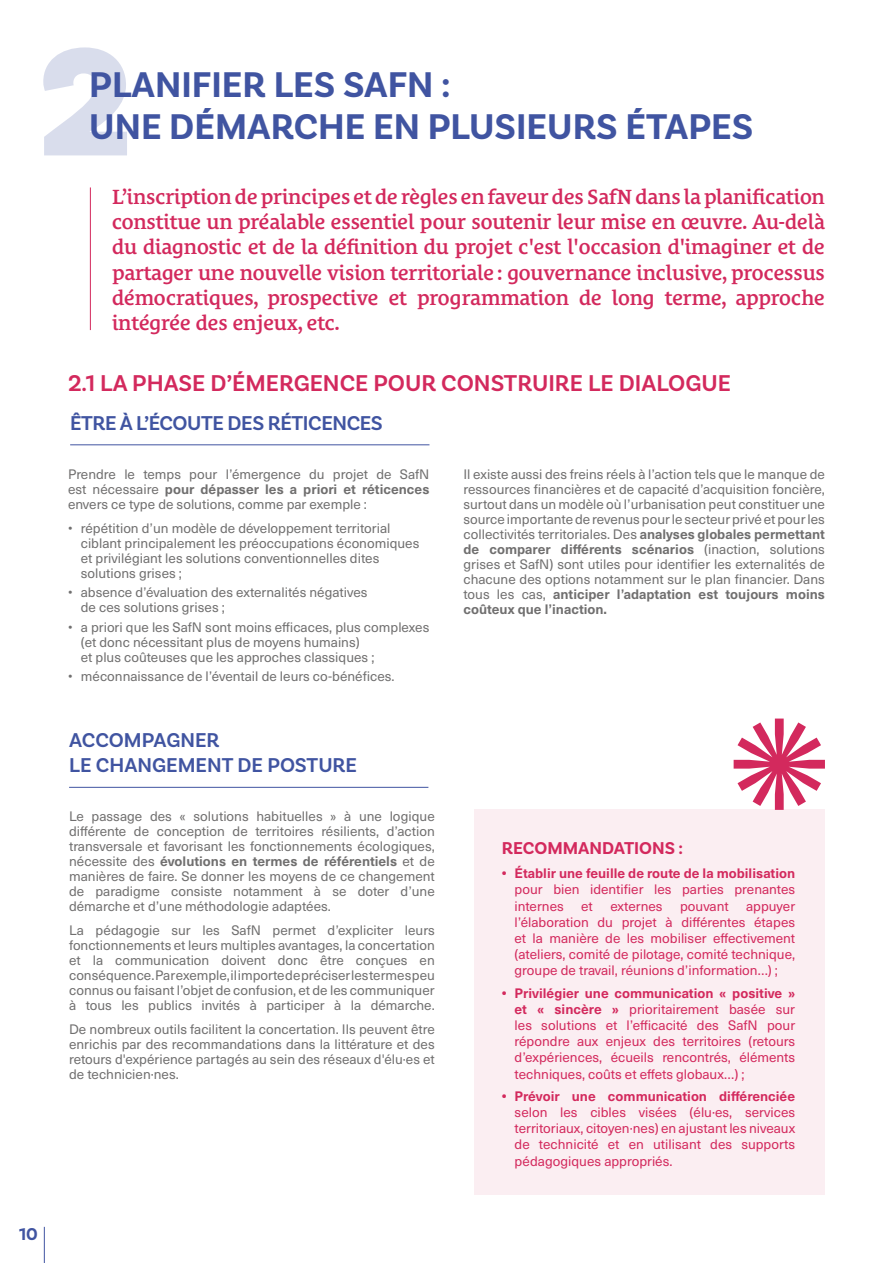
<style>
.page{position:relative;width:893px;height:1263px;background:#fff}
.page>*{position:absolute;margin:0;border:0;box-sizing:border-box;transform-origin:0 0}
.t1{font:900 161.7px "Basic Sans";color:#4054a1}
.t2{font:700 37.5px/42px "Basic Sans";color:#4054a1}
.t3{font:600 24px "Basic Sans";color:#d3295d}
.t4{font:600 21px/25.2px "Le Monde Courrier Std";letter-spacing:-.01em;color:#d3295d;text-align:justify}
.t5{font:600 21px/25.2px "Basic Sans";letter-spacing:-.01em;color:#4054a1}
.t6{font:700 18px "Basic Sans";color:#d3295d}
.t7{font:700 18px "Basic Sans";color:#4054a1}
.t8{font:13.5px/15px "Neue Haas Unica W1 G";color:#706f6f;text-align:justify}
.t9{font:13.5px/16.2px "Neue Haas Unica W1 G";color:#d3295d;text-align:justify}
.t10{font:700 13.5px "Neue Haas Unica W1 G";color:#d3295d}
.s1{font-weight:700}
</style>
<div class="page">
<hr style="left:44px;top:1227px;width:1px;height:36px;background:#4054a1">
<div style="left:474px;top:810px;width:351px;height:385px;background:#fbeef2"></div>
<hr style="left:70px;top:444px;width:359px;height:1px;background:#4054a1">
<hr style="left:69px;top:787px;width:359px;height:1px;background:#4054a1">
<svg style="left:734px;top:718px;width:91px;height:92px"></svg>
<hr style="left:90px;top:187px;width:1px;height:143px;background:#d3295d">
<h1 class="t1" style="left:38px;top:3px;width:96px">2</h1>
<h2 class="t2" style="left:89px;top:64px;width:666px">PLANIFIER LES SAFN :<br>UNE DÉMARCHE EN PLUSIEURS ÉTAPES</h2>
<p class="t4" style="left:112px;top:184px;width:714px">L’inscription de principes et de règles en faveur des SafN dans la planification constitue un préalable essentiel pour soutenir leur mise en œuvre. Au-delà du diagnostic et de la définition du projet c'est l'occasion d'imaginer et de partager une nouvelle vision territoriale : gouvernance inclusive, processus démocratiques, prospective et programmation de long terme, approche intégrée des enjeux, etc.</p>
<h3 class="t3" style="left:68px;top:369px;width:664px">2.1 LA PHASE D’ÉMERGENCE POUR CONSTRUIRE LE DIALOGUE</h3>
<h3 class="t5" style="left:70px;top:410px;width:314px">ÊTRE À L’ÉCOUTE DES RÉTICENCES</h3>
<h3 class="t7" style="left:19px;top:1223px;width:20px">10</h3>
<p class="t8" style="left:68px;top:466px;width:363px">Prendre le temps pour l’émergence du projet de SafN est nécessaire <span class="s1">pour dépasser les a priori et réticences </span>envers ce type de solutions, comme par exemple :</p>
<p class="t8" style="left:81px;top:520px;width:340px;text-align:left;text-indent:-13px">• répétition d’un modèle de développement territorial ciblant principalement les préoccupations économiques et privilégiant les solutions conventionnelles dites solutions grises ;</p>
<p class="t8" style="left:81px;top:584px;width:288px;text-indent:-13px">• absence d’évaluation des externalités négatives de ces solutions grises ;</p>
<p class="t8" style="left:81px;top:618px;width:350px;text-align:left;text-indent:-13px">• a priori que les SafN sont moins efficaces, plus complexes (et donc nécessitant plus de moyens humains)<br>et plus coûteuses que les approches classiques ;</p>
<p class="t8" style="left:68px;top:668px;width:328px">• méconnaissance de l’éventail de leurs co-bénéfices.</p>
<h3 class="t5" style="left:69px;top:728px;width:290px">ACCOMPAGNER<br>LE CHANGEMENT DE POSTURE</h3>
<p class="t8" style="left:69px;top:808px;width:367px">Le passage des « solutions habituelles » à une logique différente de conception de territoires résilients, d’action transversale et favorisant les fonctionnements écologiques, nécessite des <span class="s1">évolutions en termes de référentiels</span> et de manières de faire. Se donner les moyens de ce changement de paradigme consiste notamment à se doter d’une démarche et d’une méthodologie adaptées.</p>
<p class="t8" style="left:69px;top:922px;width:367px">La pédagogie sur les SafN permet d’expliciter leurs fonctionnements et leurs multiples avantages, la concertation et la communication doivent donc être conçues en conséquence. Par exemple, il importe de préciser les termes peu connus ou faisant l’objet de confusion, et de les communiquer à tous les publics invités à participer à la démarche.</p>
<p class="t8" style="left:69px;top:1021px;width:367px">De nombreux outils facilitent la concertation. Ils peuvent être enrichis par des recommandations dans la littérature et des retours d'expérience partagés au sein des réseaux d'élu·es et de technicien·nes.</p>
<p class="t8" style="left:463px;top:466px;width:363px">Il existe aussi des freins réels à l’action tels que le manque de ressources financières et de capacité d’acquisition foncière, surtout dans un modèle où l’urbanisation peut constituer une source importante de revenus pour le secteur privé et pour les collectivités territoriales. Des <span class="s1">analyses globales permettant de comparer différents scénarios</span> (inaction, solutions grises et SafN) sont utiles pour identifier les externalités de chacune des options notamment sur le plan financier. Dans tous les cas, <span class="s1">anticiper l’adaptation est toujours moins coûteux que l’inaction.</span></p>
<h3 class="t6" style="left:502px;top:837px;width:183px">RECOMMANDATIONS :</h3>
<p class="t10" style="left:502px;top:863px;width:295px">• Établir une feuille de route de la mobilisation</p>
<p class="t9" style="left:515px;top:881px;width:282px">pour bien identifier les parties prenantes internes</p>
<p class="t9" style="left:581px;top:897px;width:13px">et</p>
<p class="t9" style="left:610px;top:897px;width:54px">externes</p>
<p class="t9" style="left:680px;top:897px;width:50px">pouvant</p>
<p class="t9" style="left:515px;top:897px;width:282px;text-indent:231px">appuyer l’élaboration du projet à différentes étapes et la manière de les mobiliser effectivement (ateliers, comité de pilotage, comité technique, groupe de travail, réunions d’information…) ;</p>
<p class="t9" style="left:515px;top:984px;width:282px;text-indent:-13px"><span class="s1">• Privilégier une communication « positive » et « sincère »</span> prioritairement basée sur les solutions et l’efficacité des SafN pour répondre aux enjeux des territoires (retours d’expériences, écueils rencontrés, éléments techniques, coûts et effets globaux…) ;</p>
<p class="t10" style="left:502px;top:1086px;width:295px">• Prévoir une communication différenciée</p>
<p class="t9" style="left:515px;top:1103px;width:282px">selon les cibles visées (élu·es, services territoriaux, citoyen·nes) en ajustant les niveaux de technicité et en utilisant des supports pédagogiques appropriés.</p>
</div>
